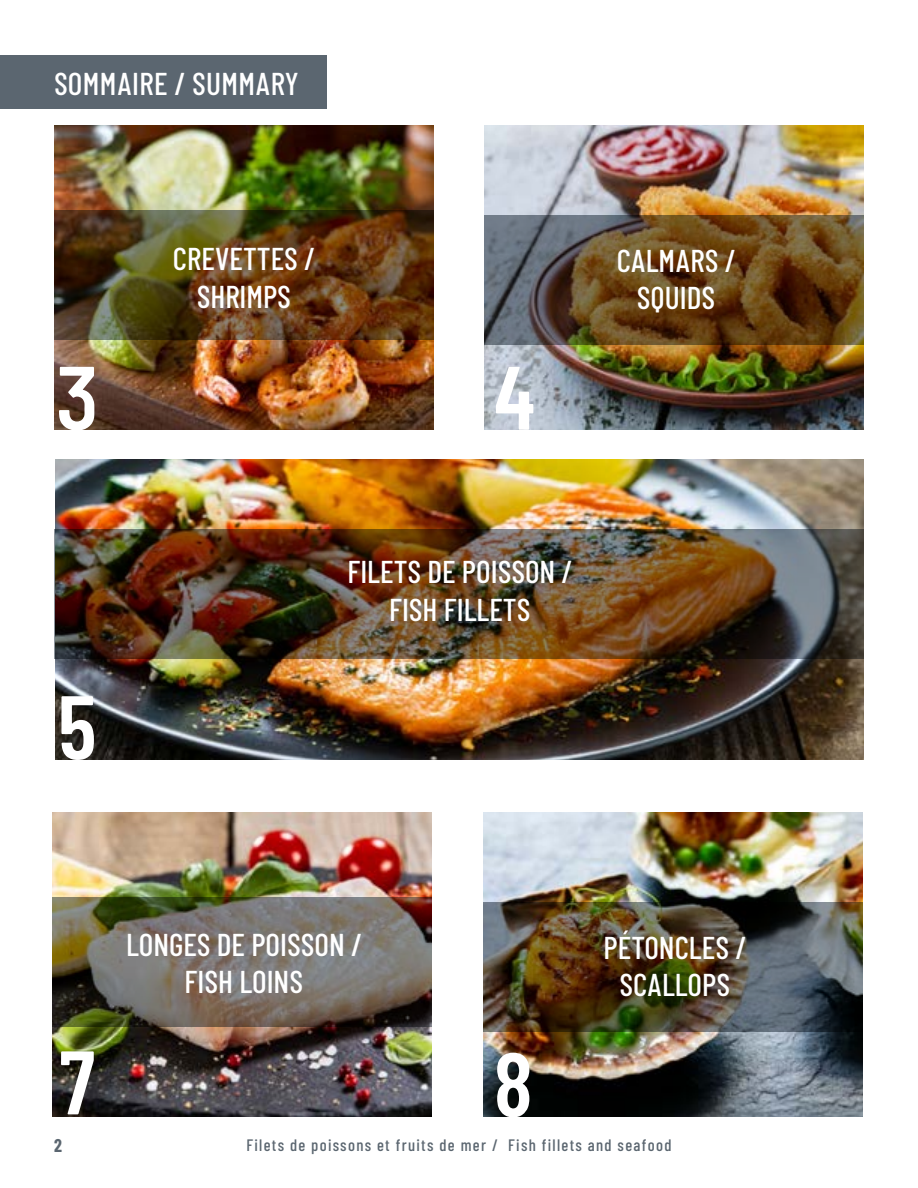
<style>
.page{position:relative;width:918px;height:1188px;background:#fff}
.page>*{position:absolute;margin:0;border:0;box-sizing:border-box;transform-origin:0 0}
.t1{font:600 90px "Barlow Condensed";color:#fff}
.t2{font:500 31.5px/37.8px "Barlow Condensed";color:#fff;text-align:center}
.t3{font:700 18px "Barlow Condensed";color:#5b6670}
.t4{font:500 16.5px "Barlow Condensed";letter-spacing:.08em;color:#5b6670}
</style>
<div class="page">
<div style="left:0;top:55px;width:326px;height:54px;background:#5b6670"></div>
<img style="left:53px;top:812px;width:379px;height:304px">
<svg style="left:53px;top:898px;width:379px;height:129px"></svg>
<img style="left:484px;top:812px;width:379px;height:304px">
<img style="left:484px;top:902px;width:379px;height:130px">
<img style="left:54px;top:125px;width:379px;height:304px">
<img style="left:54px;top:211px;width:379px;height:129px">
<img style="left:485px;top:125px;width:379px;height:304px">
<svg style="left:485px;top:215px;width:379px;height:130px"></svg>
<img style="left:56px;top:460px;width:808px;height:299px">
<img style="left:54px;top:529px;width:810px;height:130px">
<p class="t2" style="left:54px;top:64px;width:246px">SOMMAIRE / SUMMARY</p>
<p class="t2" style="left:173px;top:239px;width:143px">CREVETTES /<br>SHRIMPS</p>
<p class="t2" style="left:617px;top:240px;width:120px">CALMARS /<br>SQUIDS</p>
<h1 class="t1" style="left:56px;top:341px;width:43px">3</h1>
<h1 class="t1" style="left:494px;top:341px;width:42px">4</h1>
<h1 class="t1" style="left:58px;top:671px;width:40px">5</h1>
<p class="t2" style="left:347px;top:552px;width:226px">FILETS DE POISSON /<br>FISH FILLETS</p>
<p class="t2" style="left:126px;top:925px;width:237px">LONGES DE POISSON /<br>FISH LOINS</p>
<p class="t2" style="left:604px;top:927px;width:144px">PÉTONCLES /<br>SCALLOPS</p>
<h1 class="t1" style="left:60px;top:1026px;width:37px">7</h1>
<h1 class="t1" style="left:494px;top:1028px;width:41px">8</h1>
<p class="t3" style="left:54px;top:1134px;width:9px">2</p>
<p class="t4" style="left:246px;top:1134px;width:427px">Filets de poissons et fruits de mer / Fish fillets and seafood</p>
</div>
